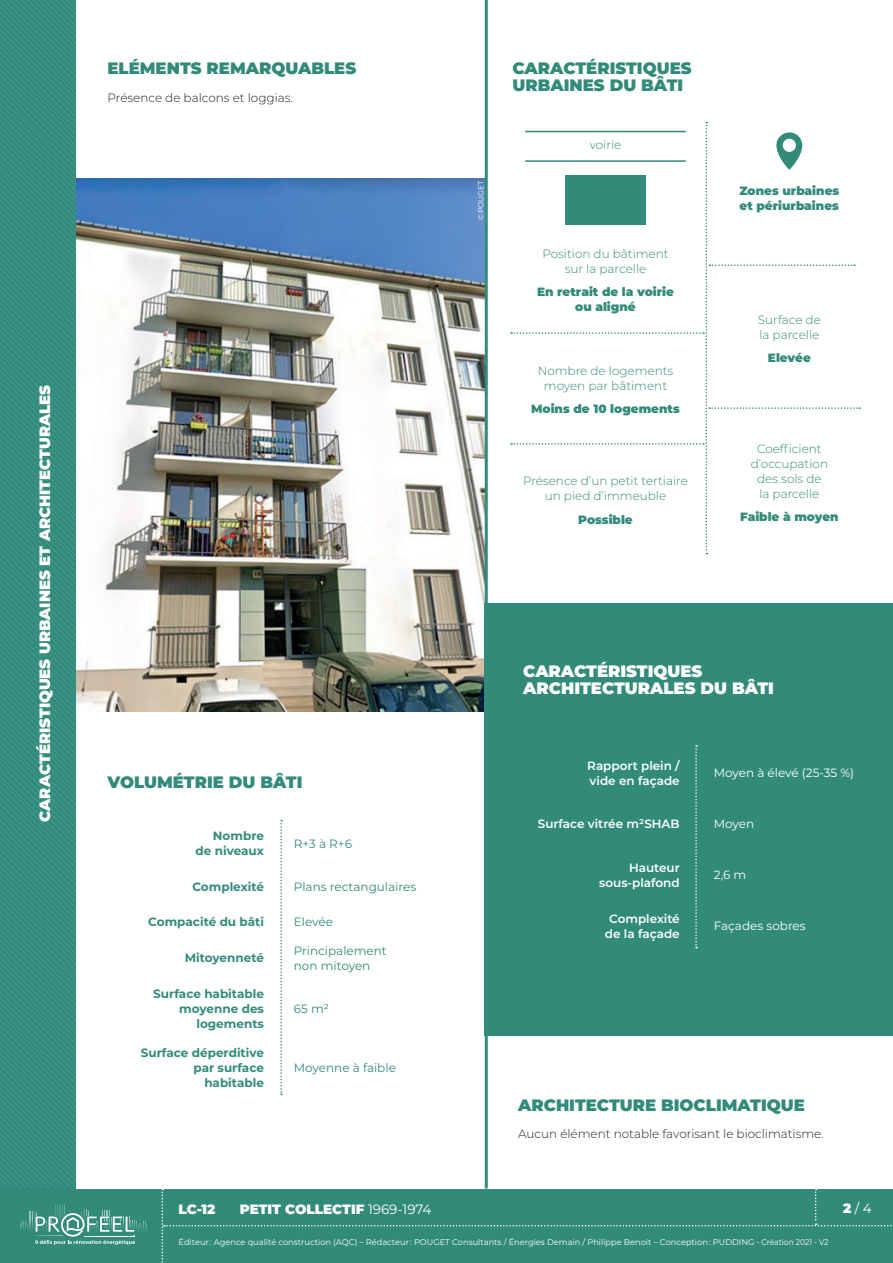
<style>
.page{position:relative;width:893px;height:1263px;background:#fff}
.page>*{position:absolute;margin:0;border:0;box-sizing:border-box;transform-origin:0 0}
.t1{font:900 16.5px/16.5px "Montserrat";color:#328b79}
.t2{font:900 16.5px/16.5px "Montserrat";color:#fff}
.t3{font:900 15px "Montserrat";color:#fff}
.t4{font:900 13.5px "Montserrat";color:#fff}
.t5{font:13.5px "Montserrat";color:#fff}
.t6{font:300 12px/15px "Montserrat";color:#328b79;text-align:center}
.t7{font:700 12px/15px "Montserrat";color:#328b79;text-align:right}
.t8{font:900 12px/15px "Montserrat";color:#328b79;text-align:center}
.t9{font:600 12px/15px "Montserrat";color:#fff}
.t10{font:12px/15px "Montserrat";color:#328b79}
.t11{font:300 12px "Montserrat";color:#231f20}
.t12{font:12px "Montserrat";color:#fff}
.t13{font:8.25px "Montserrat";color:#fff}
.t14{font:7.5px "Montserrat";color:#fff}
.s1{font-weight:400}
.s2{font-weight:900}
</style>
<div class="page">
<svg style="left:0;top:0;width:77px;height:1188px;background:#368e7e"></svg>
<div style="left:0;top:1188px;width:893px;height:75px;background:#328b79"></div>
<svg style="left:162px;top:1188px;width:731px;height:75px"></svg>
<svg style="left:20px;top:1204px;width:127px;height:41px"></svg>
<img style="left:77px;top:179px;width:408px;height:532px">
<div style="left:485px;top:603px;width:408px;height:432px;background:#328b79"></div>
<svg style="left:695px;top:745px;width:2px;height:203px"></svg>
<hr style="left:485px;top:0;width:3px;height:1188px;background:#328b79">
<svg style="left:280px;top:820px;width:2px;height:275px"></svg>
<svg style="left:511px;top:122px;width:350px;height:432px"></svg>
<p class="t3" style="left:34px;top:822px;width:438px;rotate:-90deg">CARACTÉRISTIQUES URBAINES ET ARCHITECTURALES</p>
<h1 class="t1" style="left:108px;top:59px;width:250px">ELÉMENTS REMARQUABLES</h1>
<p class="t11" style="left:108px;top:89px;width:187px">Présence de balcons et loggias.</p>
<h1 class="t1" style="left:108px;top:773px;width:196px">VOLUMÉTRIE DU BÂTI</h1>
<p class="t7" style="left:196px;top:828px;width:70px">Nombre de niveaux</p>
<p class="t10" style="left:294px;top:835px;width:60px">R+3 à R+6</p>
<p class="t7" style="left:192px;top:878px;width:73px">Complexité</p>
<p class="t10" style="left:294px;top:878px;width:124px">Plans rectangulaires</p>
<p class="t7" style="left:148px;top:914px;width:117px">Compacité du bâti</p>
<p class="t10" style="left:294px;top:914px;width:41px">Elevée</p>
<p class="t7" style="left:185px;top:950px;width:81px">Mitoyenneté</p>
<p class="t10" style="left:294px;top:943px;width:95px">Principalement non mitoyen</p>
<p class="t7" style="left:153px;top:986px;width:112px">Surface habitable moyenne des logements</p>
<p class="t10" style="left:294px;top:1001px;width:37px">65 m²</p>
<p class="t7" style="left:141px;top:1045px;width:125px">Surface déperditive par surface habitable</p>
<p class="t10" style="left:294px;top:1060px;width:104px">Moyenne à faible</p>
<p class="t14" style="left:476px;top:220px;width:40px;rotate:-90deg">©POUGET</p>
<h1 class="t1" style="left:512px;top:59px;width:181px">CARACTÉRISTIQUES<br>URBAINES DU BÂTI</h1>
<p class="t6" style="left:590px;top:137px;width:33px">voirie</p>
<p class="t6" style="left:542px;top:246px;width:128px">Position du bâtiment sur la parcelle</p>
<p class="t8" style="left:537px;top:284px;width:138px">En retrait de la voirie ou aligné</p>
<p class="t6" style="left:538px;top:363px;width:137px">Nombre de logements moyen par bâtiment</p>
<p class="t8" style="left:531px;top:401px;width:150px">Moins de 10 logements</p>
<p class="t6" style="left:523px;top:473px;width:166px">Présence d’un petit tertiaire un pied d’immeuble</p>
<p class="t8" style="left:578px;top:511px;width:56px">Possible</p>
<p class="t8" style="left:739px;top:182px;width:101px;text-align:left">Zones urbaines et périurbaines</p>
<p class="t6" style="left:758px;top:312px;width:64px;text-align:left">Surface de la parcelle</p>
<p class="t8" style="left:768px;top:350px;width:44px">Elevée</p>
<p class="t6" style="left:751px;top:441px;width:79px">Coefficient d’occupation des sols de la parcelle</p>
<p class="t8" style="left:740px;top:509px;width:100px">Faible à moyen</p>
<h1 class="t2" style="left:523px;top:662px;width:252px">CARACTÉRISTIQUES<br>ARCHITECTURALES DU BÂTI</h1>
<p class="t9" style="left:587px;top:757px;width:94px">Rapport plein / vide en façade</p>
<p class="t12" style="left:714px;top:764px;width:142px">Moyen à élevé (25-35 %)</p>
<p class="t9" style="left:538px;top:816px;width:143px">Surface vitrée m²SHAB</p>
<p class="t12" style="left:714px;top:816px;width:42px">Moyen</p>
<p class="t9" style="left:599px;top:859px;width:82px;text-align:right">Hauteur sous-plafond</p>
<p class="t12" style="left:714px;top:867px;width:34px">2,6 m</p>
<p class="t9" style="left:605px;top:910px;width:76px;text-align:center">Complexité de la façade</p>
<p class="t12" style="left:714px;top:918px;width:94px">Façades sobres</p>
<h1 class="t1" style="left:518px;top:1095px;width:288px">ARCHITECTURE BIOCLIMATIQUE</h1>
<p class="t11" style="left:518px;top:1126px;width:307px">Aucun élément notable favorisant le bioclimatisme.</p>
<p class="t4" style="left:179px;top:1199px;width:38px">LC-12</p>
<p class="t4" style="left:240px;top:1199px;width:193px">PETIT COLLECTIF <span class="s1">1969-1974</span></p>
<p class="t13" style="left:179px;top:1236px;width:651px">Éditeur : Agence qualité construction (AQC) – Rédacteur : POUGET Consultants / Énergies Demain / Philippe Benoit – Conception : PUDDING - Création 2021 - V2</p>
<p class="t5" style="left:843px;top:1199px;width:30px"><span class="s2">2</span> / 4</p>
</div>
